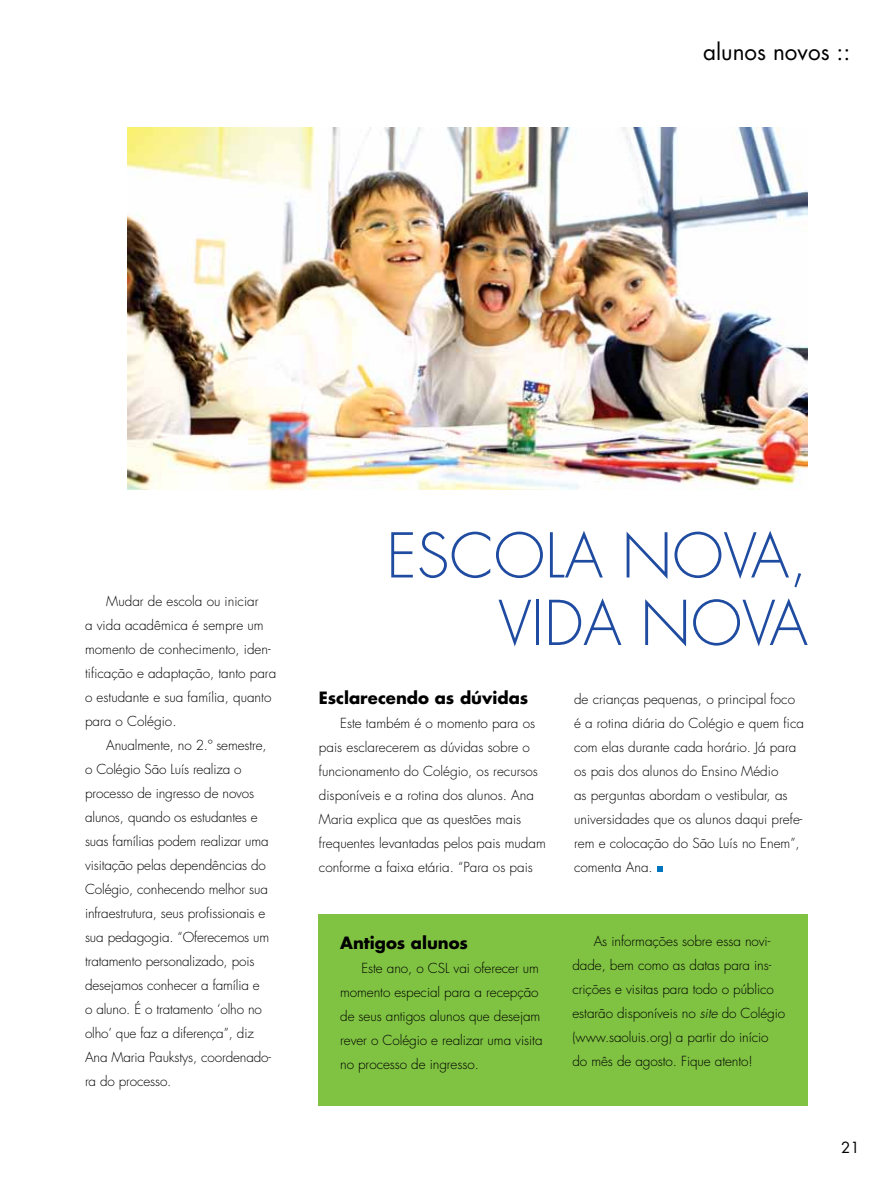
<style>
.page{position:relative;width:893px;height:1191px;background:#fff}
.page>*{position:absolute;margin:0;border:0;box-sizing:border-box;transform-origin:0 0}
.t1{font:300 60px/67.5px "Futura";color:#1f4ba0;text-align:right}
.t2{font:22.5px "Futura";color:#000}
.t3{font:700 16.5px "Futura";letter-spacing:-.005em;color:#000}
.t4{font:15px "Futura";color:#000}
.t5{font:300 13.5px/24px "Futura";letter-spacing:-.005em;color:#000}
.s1{font-style:italic}
</style>
<div class="page">
<div style="left:319px;top:914px;width:489px;height:192px;background:#80c342"></div>
<img style="left:128px;top:128px;width:680px;height:361px">
<svg style="left:657px;top:866px;width:5px;height:6px"></svg>
<h2 class="t2" style="left:703px;top:37px;width:149px">alunos novos ::</h2>
<p class="t5" style="left:85px;top:589px;width:193px;text-indent:21px">Mudar de escola ou iniciar<br>a vida acadêmica é sempre um momento de conhecimento, iden&shy;tificação e adaptação, tanto para o estudante e sua família, quanto para o Colégio.</p>
<p class="t5" style="left:85px;top:733px;width:187px;text-indent:21px">Anualmente, no 2.º semestre, o Colégio São Luís realiza o processo de ingresso de novos alunos, quando os estudantes e suas famílias podem realizar uma visitação pelas dependências do<br>Colégio, conhecendo melhor sua infraestrutura, seus profissionais e sua pedagogia. “Oferecemos um tratamento personalizado, pois desejamos conhecer a família e<br>o aluno. É o tratamento ‘olho no olho’ que faz a diferença”, diz<br>Ana Maria Paukstys, coordenado&shy;ra do processo.</p>
<h1 class="t1" style="left:386px;top:523px;width:423px">Escola nova, vida n ova</h1>
<p class="t3" style="left:319px;top:686px;width:211px">Esclarecendo as dúvidas</p>
<p class="t5" style="left:319px;top:711px;width:228px;text-indent:21px">Este também é o momento para os pais esclarecerem as dúvidas sobre o funcionamento do Colégio, os recursos disponíveis e a rotina dos alunos. Ana Maria explica que as questões mais frequentes levantadas pelos pais mudam conforme a faixa etária. “Para os pais</p>
<p class="t3" style="left:340px;top:931px;width:129px">Antigos alunos</p>
<p class="t5" style="left:340px;top:956px;width:204px;text-indent:21px">Este ano, o CS L vai oferecer um momento especial para a recepção de seus antigos alunos que desejam rever o Colégio e realizar uma visita no processo de ingresso.</p>
<p class="t5" style="left:574px;top:687px;width:231px">de crianças pequenas, o principal foco é a rotina diária do Colégio e quem fica com elas durante cada horário. Já para os pais dos alunos do Ensino Médio<br>as perguntas abordam o vestibular, as universidades que os alunos daqui prefe&shy;rem e colocação do São Luís no Enem”, comenta Ana.</p>
<p class="t5" style="left:572px;top:929px;width:214px;text-indent:21px">As informações sobre essa novi&shy;dade, bem como as datas para ins&shy;crições e visitas para todo o público estarão disponíveis no <span class="s1">site</span> do Colégio (www.saoluis.org) a partir do início do mês de agosto. Fique atento!</p>
<p class="t4" style="left:841px;top:1137px;width:20px">21</p>
</div>
